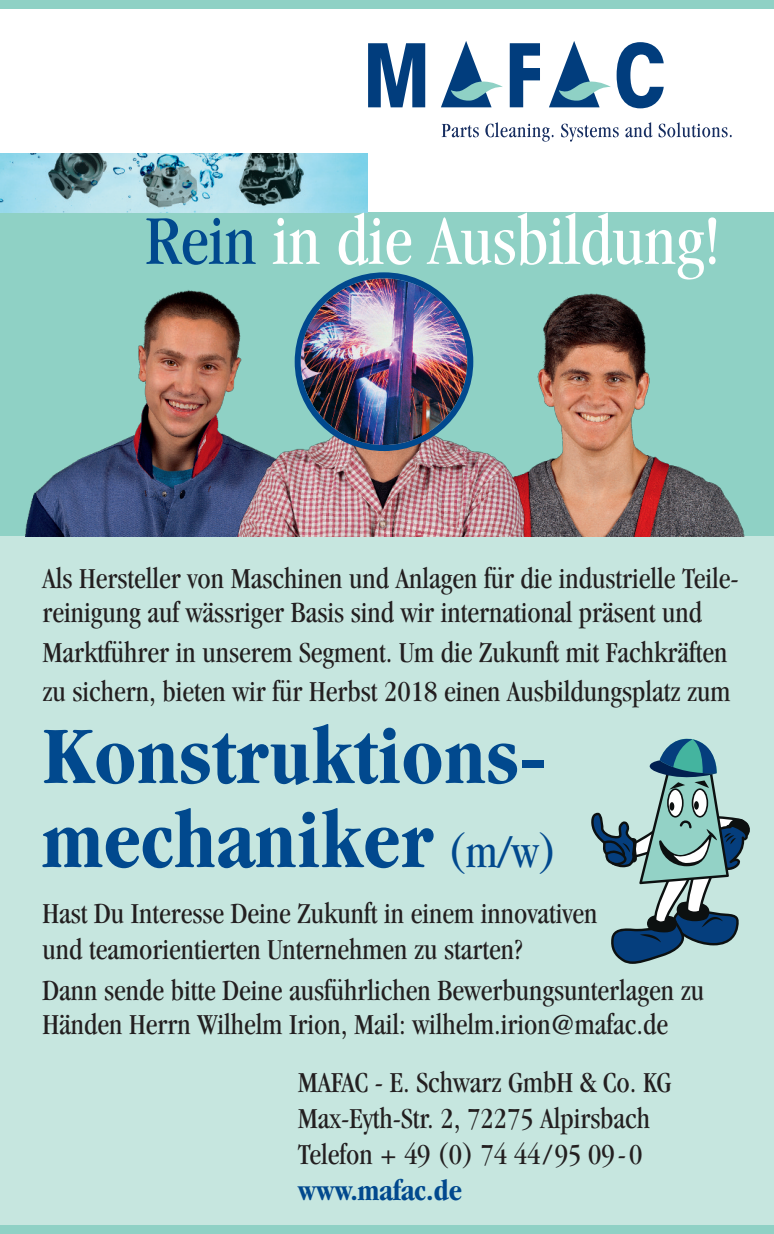
<style>
.page{position:relative;width:774px;height:1234px;background:#fff}
.page>*{position:absolute;margin:0;border:0;box-sizing:border-box;transform-origin:0 0}
.t1{font:700 condensed 84px/84px "Garamond";letter-spacing:.005em;color:#01498e}
.t2{font:condensed 72px "Garamond";color:#fff}
.t3{font:condensed 30px/36px "Garamond";color:#231f20}
.t4{font:700 condensed 30px "Garamond";color:#01498e}
.s1{color:#01498e}
.s2{font-family:"Ping Fang SC";font-stretch:normal}
.s3{font-weight:400;font-size:48px}
</style>
<div class="page">
<div style="left:0;top:468px;width:774px;height:765px;background:#c6e6df"></div>
<div style="left:0;top:0;width:774px;height:9px;background:#8fd1c5"></div>
<div style="left:0;top:1225px;width:774px;height:8px;background:#8fd1c5"></div>
<div style="left:0;top:213px;width:774px;height:323px;background:#8fd1c5"></div>
<svg style="left:368px;top:43px;width:57px;height:64px"></svg>
<svg style="left:510px;top:43px;width:30px;height:64px"></svg>
<svg style="left:617px;top:42px;width:47px;height:66px"></svg>
<svg style="left:441px;top:41px;width:62px;height:66px"></svg>
<svg style="left:549px;top:41px;width:62px;height:66px"></svg>
<svg style="left:442px;top:124px;width:37px;height:13px"></svg>
<svg style="left:485px;top:122px;width:69px;height:19px"></svg>
<svg style="left:561px;top:124px;width:58px;height:17px"></svg>
<svg style="left:625px;top:122px;width:27px;height:15px"></svg>
<svg style="left:658px;top:122px;width:74px;height:15px"></svg>
<img style="left:0;top:153px;width:368px;height:60px">
<img style="left:25px;top:290px;width:192px;height:246px">
<img style="left:537px;top:293px;width:208px;height:243px">
<img style="left:217px;top:298px;width:320px;height:238px">
<img style="left:295px;top:272px;width:178px;height:179px">
<svg style="left:591px;top:738px;width:159px;height:225px"></svg>
<h2 class="t2" style="left:145px;top:213px;width:577px"><span class="s1">Rein</span> in die Ausbildung!</h2>
<p class="t3" style="left:43px;top:563px;width:698px;line-height:34.2px">Als Hersteller von Maschinen und Anlagen f<span class="s2">̈</span>ur die industrielle Teile&shy;reinigung auf wässriger Basis sind wir international präsent und</p>
<p class="t3" style="left:43px;top:635px;width:689px;line-height:38.7px">Marktf<span class="s2">̈</span>uhrer in unserem Segment. Um die Zukunft mit Fachkräften zu sichern, bieten wir f<span class="s2">̈</span>ur Herbst 2018 einen Ausbildungsplatz zum</p>
<h1 class="t1" style="left:43px;top:720px;width:516px">Konstruktions&shy;mechaniker <span class="s3">(m/w)</span></h1>
<p class="t3" style="left:43px;top:897px;width:556px">Hast Du Interesse Deine Zukunft in einem innovativen und teamorientierten Unternehmen zu starten?</p>
<p class="t3" style="left:43px;top:975px;width:663px;line-height:34.2px">Dann sende bitte Deine ausf<span class="s2">̈</span>uhrlichen Bewerbungsunterlagen zu<br>Händen Herrn Wilhelm Irion, Mail: wilhelm.irion@mafac.de</p>
<p class="t3" style="left:298px;top:1066px;width:375px">MAFAC - E. Schwarz GmbH &amp; Co. KG<br>Max-Eyth-Str. 2, 72275 Alpirsbach<br>Telefon + 49 (0) 74 44/95 09-0</p>
<p class="t4" style="left:298px;top:1178px;width:166px">www.mafac.de</p>
</div>
